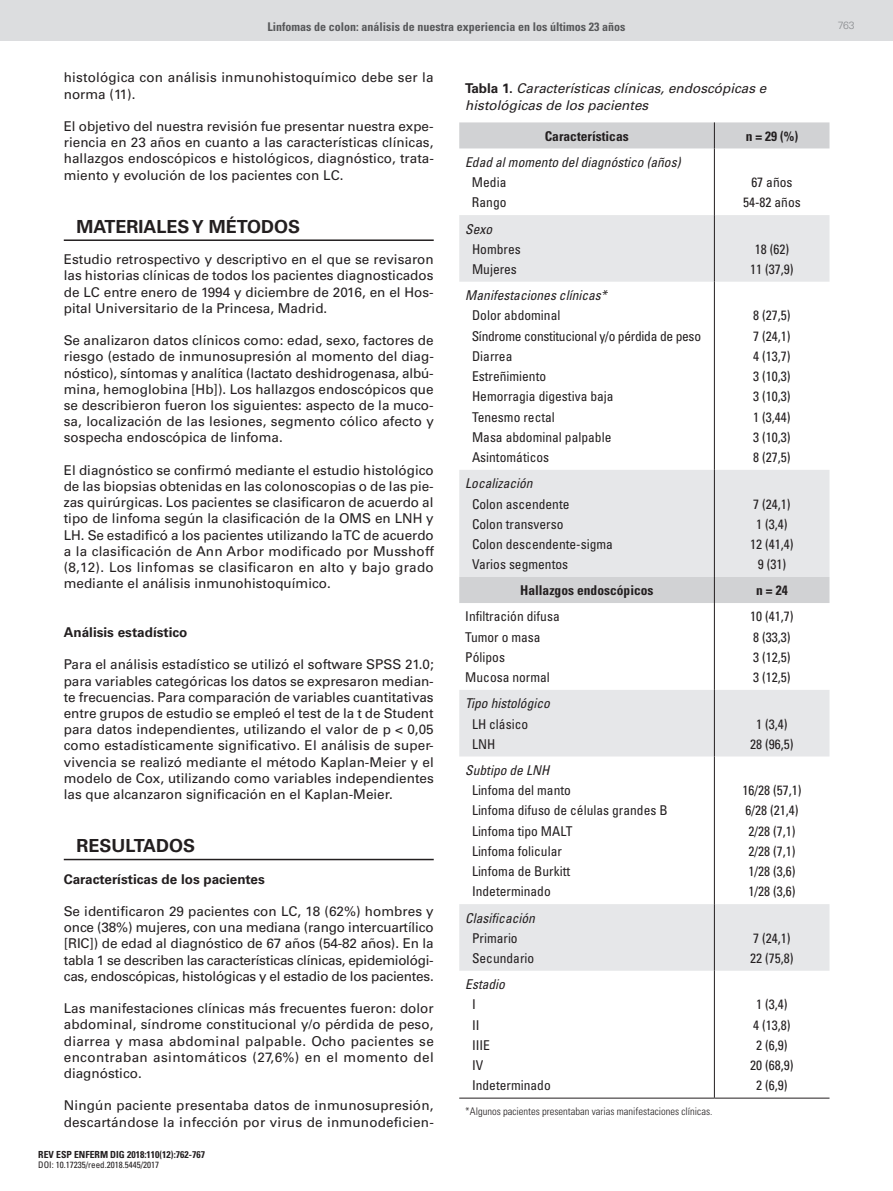
<style>
.page{position:relative;width:893px;height:1191px;background:#fff}
.page>*{position:absolute;margin:0;border:0;box-sizing:border-box;transform-origin:0 0}
.t1{font:700 18px "Univers";color:#231f20}
.t2{font:13.5px/16.2px "Univers";color:#231f20;text-align:justify}
.t3{font:condensed 13.5px/20.2px "Univers";color:#231f20}
.t4{font:italic condensed 13.5px "Univers";color:#231f20}
.t5{font:italic 13.5px/16.2px "Univers";color:#231f20}
.t6{font:700 13.5px "Univers";color:#231f20}
.t7{font:700 condensed 13.5px "Univers";color:#231f20}
.t8{font:700 condensed 12px "Univers";color:#57585a}
.t9{font:300 condensed 10.5px "Univers";color:#231f20}
.t10{font:300 10.5px "Univers";color:#8a8c8f}
.t11{font:700 condensed 9.75px "Univers";color:#231f20}
.t12{font:condensed 9px "Univers";color:#231f20}
.s1{font-weight:700;font-style:normal}
</style>
<div class="page">
<div style="left:0;top:0;width:893px;height:40px;background:#dcdddf"></div>
<hr style="left:64px;top:239px;width:370px;height:2px;background:#231f20">
<hr style="left:64px;top:858px;width:370px;height:2px;background:#231f20">
<svg style="left:459px;top:122px;width:370px;height:93px"></svg>
<svg style="left:459px;top:215px;width:370px;height:755px"></svg>
<svg style="left:714px;top:122px;width:1px;height:26px"></svg>
<hr style="left:714px;top:148px;width:1px;height:67px;background:#231f20">
<hr style="left:714px;top:215px;width:1px;height:67px;background:#231f20">
<hr style="left:714px;top:282px;width:1px;height:188px;background:#231f20">
<svg style="left:714px;top:577px;width:1px;height:26px"></svg>
<hr style="left:714px;top:603px;width:1px;height:87px;background:#231f20">
<hr style="left:714px;top:756px;width:1px;height:148px;background:#231f20">
<hr style="left:714px;top:970px;width:1px;height:127px;background:#231f20">
<hr style="left:459px;top:1097px;width:255px;height:1px;background:#231f20">
<hr style="left:714px;top:1097px;width:115px;height:1px;background:#231f20">
<hr style="left:714px;top:470px;width:1px;height:107px;background:#231f20">
<hr style="left:714px;top:690px;width:1px;height:66px;background:#231f20">
<hr style="left:714px;top:904px;width:1px;height:66px;background:#231f20">
<p class="t8" style="left:267px;top:19px;width:359px">Linfomas de colon: análisis de nuestra experiencia en los últimos 23 años</p>
<p class="t2" style="left:64px;top:70px;width:371px">histológica con análisis inmunohistoquímico debe ser la norma (11).</p>
<p class="t2" style="left:64px;top:118px;width:372px">El objetivo del nuestra revisión fue presentar nuestra expe&shy;riencia en 23 años en cuanto a las características clínicas, hallazgos endoscópicos e histológicos, diagnóstico, trata&shy;miento y evolución de los pacientes con LC.</p>
<h1 class="t1" style="left:77px;top:216px;width:225px">MATERIALES Y MÉTODOS</h1>
<p class="t2" style="left:64px;top:251px;width:372px">Estudio retrospectivo y descriptivo en el que se revisaron las historias clínicas de todos los pacientes diagnosticados de LC entre enero de 1994 y diciembre de 2016, en el Hos&shy;pital Universitario de la Princesa, Madrid.</p>
<p class="t2" style="left:64px;top:332px;width:372px">Se analizaron datos clínicos como: edad, sexo, factores de riesgo (estado de inmunosupresión al momento del diag&shy;nóstico), síntomas y analítica (lactato deshidrogenasa, albú&shy;mina, hemoglobina [Hb]). Los hallazgos endoscópicos que se describieron fueron los siguientes: aspecto de la muco&shy;sa, localización de las lesiones, segmento cólico afecto y sospecha endoscópica de linfoma.</p>
<p class="t2" style="left:64px;top:462px;width:372px">El diagnóstico se confirmó mediante el estudio histológico de las biopsias obtenidas en las colonoscopias o de las pie&shy;zas quirúrgicas. Los pacientes se clasificaron de acuerdo al tipo de linfoma según la clasificación de la OMS en LNH y LH. Se estadificó a los pacientes utilizando la TC de acuerdo a la clasificación de Ann Arbor modificado por Musshoff (8,12). Los linfomas se clasificaron en alto y bajo grado mediante el análisis inmunohistoquímico.</p>
<p class="t6" style="left:64px;top:624px;width:125px">Análisis estadístico</p>
<p class="t2" style="left:64px;top:656px;width:371px">Para el análisis estadístico se utilizó el software SPSS 21.0; para variables categóricas los datos se expresaron median&shy;te frecuencias. Para comparación de variables cuantitativas entre grupos de estudio se empleó el test de la t de Student para datos independientes, utilizando el valor de p &lt; 0,05 como estadísticamente significativo. El análisis de super&shy;vivencia se realizó mediante el método Kaplan-Meier y el modelo de Cox, utilizando como variables independientes las que alcanzaron significación en el Kaplan-Meier.</p>
<h1 class="t1" style="left:77px;top:835px;width:120px">RESULTADOS</h1>
<p class="t6" style="left:64px;top:871px;width:203px">Características de los pacientes</p>
<p class="t2" style="left:64px;top:903px;width:372px">Se identificaron 29 pacientes con LC, 18 (62%) hombres y once (38%) mujeres, con una mediana (rango intercuartílico [RIC]) de edad al diagnóstico de 67 años (54-82 años). En la tabla 1 se describen las características clínicas, epidemiológi&shy;cas, endoscópicas, histológicas y el estadio de los pacientes.</p>
<p class="t2" style="left:64px;top:1000px;width:372px">Las manifestaciones clínicas más frecuentes fueron: dolor abdominal, síndrome constitucional y/o pérdida de peso, diarrea y masa abdominal palpable. Ocho pacientes se encontraban asintomáticos (27,6%) en el momento del diagnóstico.</p>
<p class="t2" style="left:64px;top:1097px;width:372px">Ningún paciente presentaba datos de inmunosupresión, descartándose la infección por virus de inmunodeficien-</p>
<p class="t11" style="left:38px;top:1148px;width:168px">REV ESP ENFERM DIG 2018:110(12):762-767</p>
<p class="t12" style="left:38px;top:1159px;width:122px">DOI: 10.17235/reed.2018.5445/2017</p>
<p class="t5" style="left:465px;top:81px;width:303px"><span class="s1">Tabla 1.</span> Características clínicas, endoscópicas e histológicas de los pacientes</p>
<p class="t7" style="left:545px;top:128px;width:85px">Características</p>
<p class="t7" style="left:746px;top:128px;width:54px">n = 29 (%)</p>
<p class="t4" style="left:465px;top:154px;width:217px">Edad al momento del diagnóstico (años)</p>
<p class="t3" style="left:472px;top:172px;width:36px">Media<br>Rango</p>
<p class="t3" style="left:743px;top:172px;width:59px;text-align:center">67 años<br>54-82 años</p>
<p class="t4" style="left:465px;top:220px;width:28px">Sexo</p>
<p class="t3" style="left:472px;top:239px;width:50px">Hombres<br>Mujeres</p>
<p class="t3" style="left:750px;top:239px;width:45px;text-align:center">18 (62)<br>11 (37,9)</p>
<p class="t4" style="left:465px;top:287px;width:143px">Manifestaciones clínicas*</p>
<p class="t3" style="left:472px;top:305px;width:231px">Dolor abdominal<br>Síndrome constitucional y/o pérdida de peso<br>Diarrea<br>Estreñimiento<br>Hemorragia digestiva baja<br>Tenesmo rectal<br>Masa abdominal palpable<br>Asintomáticos</p>
<p class="t3" style="left:753px;top:305px;width:39px;text-align:justify">8 (27,5)<br>7 (24,1)<br>4 (13,7)<br>3 (10,3)<br>3 (10,3)<br>1 (3,44)<br>3 (10,3)<br>8 (27,5)</p>
<p class="t4" style="left:465px;top:475px;width:69px">Localización</p>
<p class="t3" style="left:472px;top:493px;width:142px">Colon ascendente<br>Colon transverso<br>Colon descendente-sigma<br>Varios segmentos</p>
<p class="t3" style="left:750px;top:493px;width:45px;text-align:center">7 (24,1)<br>1 (3,4)<br>12 (41,4)<br>9 (31)</p>
<p class="t7" style="left:520px;top:582px;width:135px">Hallazgos endoscópicos</p>
<p class="t7" style="left:756px;top:582px;width:33px">n = 24</p>
<p class="t3" style="left:465px;top:606px;width:96px">Infiltración difusa<br>Tumor o masa<br>Pólipos<br>Mucosa normal</p>
<p class="t3" style="left:750px;top:606px;width:45px">10 (41,7)<br>8 (33,3)<br>3 (12,5)<br>3 (12,5)</p>
<p class="t4" style="left:465px;top:695px;width:86px">Tipo histológico</p>
<p class="t3" style="left:472px;top:713px;width:58px">LH clásico<br>LNH</p>
<p class="t3" style="left:750px;top:713px;width:45px;text-align:center">1 (3,4)<br>28 (96,5)</p>
<p class="t4" style="left:465px;top:761px;width:85px">Subtipo de LNH</p>
<p class="t3" style="left:472px;top:780px;width:197px">Linfoma del manto<br>Linfoma difuso de células grandes B<br>Linfoma tipo MALT<br>Linfoma folicular<br>Linfoma de Burkitt<br>Indeterminado</p>
<p class="t3" style="left:742px;top:780px;width:61px">16/28 (57,1)<br>6/28 (21,4)<br>2/28 (7,1)<br>2/28 (7,1)<br>1/28 (3,6)<br>1/28 (3,6)</p>
<p class="t4" style="left:465px;top:909px;width:71px">Clasificación</p>
<p class="t3" style="left:472px;top:927px;width:64px">Primario<br>Secundario</p>
<p class="t3" style="left:750px;top:927px;width:45px">7 (24,1)<br>22 (75,8)</p>
<p class="t4" style="left:465px;top:975px;width:41px">Estadio</p>
<p class="t3" style="left:472px;top:994px;width:80px">I<br>II<br>IIIE<br>IV<br>Indeterminado</p>
<p class="t3" style="left:750px;top:994px;width:45px;text-align:center">1 (3,4)<br>4 (13,8)<br>2 (6,9)<br>20 (68,9)<br>2 (6,9)</p>
<p class="t9" style="left:465px;top:1105px;width:249px">*Algunos pacientes presentaban varias manifestaciones clínicas.</p>
<p class="t10" style="left:838px;top:19px;width:18px">763</p>
</div>
